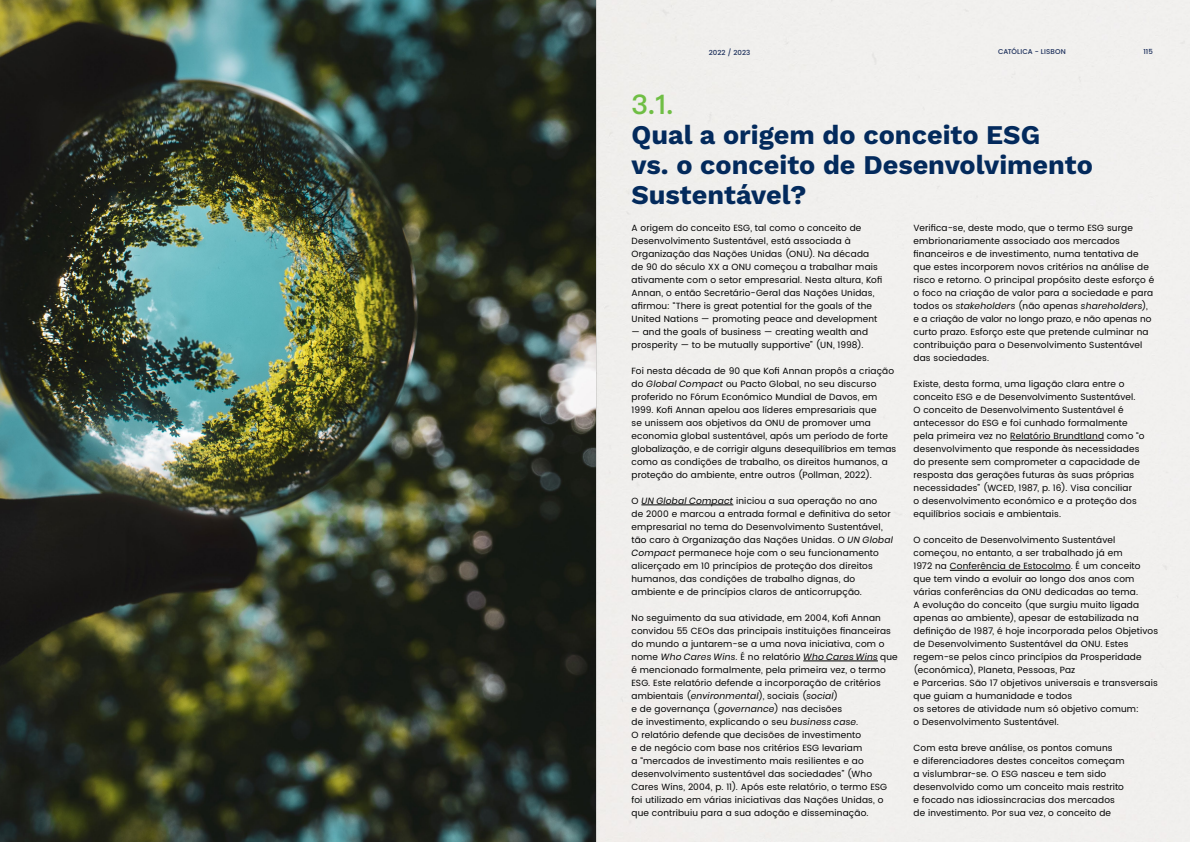
<style>
.page{position:relative;width:1191px;height:842px;background:#fff}
.page>*{position:absolute;margin:0;border:0;box-sizing:border-box;transform-origin:0 0}
.t1{font:700 27px/30px "Work Sans";color:#032a5c}
.t2{font:600 27px "Ping Fang SC";color:#6fbe44}
.t3{font:9px/13px "Poppins";letter-spacing:.02em;color:#000}
.t4{font:500 7px "Poppins";letter-spacing:.01em;color:#1b2e5a}
.s1{font-style:italic}
</style>
<div class="page">
<div style="left:595px;top:0;width:594px;height:842px;background:#f1f0ee"></div>
<hr style="left:641px;top:505px;width:92px;height:1px;background:#000">
<hr style="left:803px;top:661px;width:75px;height:1px;background:#000">
<hr style="left:1010px;top:440px;width:94px;height:1px;background:#000">
<hr style="left:950px;top:570px;width:120px;height:1px;background:#000">
<img style="left:0;top:0;width:595px;height:842px">
<p class="t4" style="left:708px;top:48px;width:43px">2022 / 2023</p>
<p class="t4" style="left:998px;top:47px;width:69px">CATÓLICA - LISBON</p>
<p class="t4" style="left:1143px;top:46px;width:11px">115</p>
<h1 class="t2" style="left:631px;top:88px;width:44px">3.1.</h1>
<h1 class="t1" style="left:631px;top:119px;width:463px">Qual a origem do conceito ESG<br>vs. o conceito de Desenvolvimento<br>Sustentável?</h1>
<p class="t3" style="left:631px;top:222px;width:252px">A origem do conceito ESG, tal como o conceito de Desenvolvimento Sustentável, está associada à Organização das Nações Unidas (ONU). Na década de 90 do século XX a ONU começou a trabalhar mais ativamente com o setor empresarial. Nesta altura, Kofi Annan, o então Secretário-Geral das Nações Unidas, afirmou: “There is great potential for the goals of the United Nations — promoting peace and development</p>
<p class="t3" style="left:631px;top:326px;width:238px">— and the goals of business — creating wealth and prosperity — to be mutually supportive” (UN, 1998).</p>
<p class="t3" style="left:631px;top:365px;width:266px">Foi nesta década de 90 que Kofi Annan propôs a criação do <span class="s1">Global Compact</span> ou Pacto Global, no seu discurso proferido no Fórum Económico Mundial de Davos, em 1999. Kofi Annan apelou aos líderes empresariais que<br>se unissem aos objetivos da ONU de promover uma economia global sustentável, após um período de forte globalização, e de corrigir alguns desequilíbrios em temas como as condições de trabalho, os direitos humanos, a proteção do ambiente, entre outros (Pollman, 2022).</p>
<p class="t3" style="left:631px;top:495px;width:263px">O <span class="s1">UN Global Compact</span> iniciou a sua operação no ano<br>de 2000 e marcou a entrada formal e definitiva do setor empresarial no tema do Desenvolvimento Sustentável, tão caro à Organização das Nações Unidas. O <span class="s1">UN Global Compact</span> permanece hoje com o seu funcionamento alicerçado em 10 princípios de proteção dos direitos humanos, das condições de trabalho dignas, do ambiente e de princípios claros de anticorrupção.</p>
<p class="t3" style="left:631px;top:612px;width:268px">No seguimento da sua atividade, em 2004, Kofi Annan convidou 55 CEOs das principais instituições financeiras do mundo a juntarem-se a uma nova iniciativa, com o nome <span class="s1">Who Cares Wins</span>. É no relatório <span class="s1">Who Cares Wins</span> que é mencionado formalmente, pela primeira vez, o termo ESG. Este relatório defende a incorporação de critérios ambientais (<span class="s1">environmental</span>), sociais (<span class="s1">social</span>)<br>e de governança (<span class="s1">governance</span>) nas decisões<br>de investimento, explicando o seu <span class="s1">business case</span>.<br>O relatório defende que decisões de investimento<br>e de negócio com base nos critérios ESG levariam<br>a “mercados de investimento mais resilientes e ao desenvolvimento sustentável das sociedades” (Who Cares Wins, 2004, p. 11). Após este relatório, o termo ESG foi utilizado em várias iniciativas das Nações Unidas, o que contribuiu para a sua adoção e disseminação.</p>
<p class="t3" style="left:913px;top:222px;width:242px">Verifica-se, deste modo, que o termo ESG surge embrionariamente associado aos mercados financeiros e de investimento, numa tentativa de que estes incorporem novos critérios na análise de risco e retorno. O principal propósito deste esforço é o foco na criação de valor para a sociedade e para todos os <span class="s1">stakeholders</span> (não apenas <span class="s1">shareholders</span>), e a criação de valor no longo prazo, e não apenas no curto prazo. Esforço este que pretende culminar na contribuição para o Desenvolvimento Sustentável das sociedades.</p>
<p class="t3" style="left:913px;top:378px;width:232px">Existe, desta forma, uma ligação clara entre o conceito ESG e de Desenvolvimento Sustentável.<br>O conceito de Desenvolvimento Sustentável é antecessor do ESG e foi cunhado formalmente pela primeira vez no Relatório Brundtland como “o desenvolvimento que responde às necessidades do presente sem comprometer a capacidade de resposta das gerações futuras às suas próprias necessidades” (WCED, 1987, p. 16). Visa conciliar<br>o desenvolvimento económico e a proteção dos equilíbrios sociais e ambientais.</p>
<p class="t3" style="left:913px;top:534px;width:246px">O conceito de Desenvolvimento Sustentável começou, no entanto, a ser trabalhado já em<br>1972 na Conferência de Estocolmo. É um conceito que tem vindo a evoluir ao longo dos anos com várias conferências da ONU dedicadas ao tema.<br>A evolução do conceito (que surgiu muito ligada apenas ao ambiente), apesar de estabilizada na definição de 1987, é hoje incorporada pelos Objetivos de Desenvolvimento Sustentável da ONU. Estes regem-se pelos cinco princípios da Prosperidade (económica), Planeta, Pessoas, Paz<br>e Parcerias. São 17 objetivos universais e transversais que guiam a humanidade e todos<br>os setores de atividade num só objetivo comum:<br>o Desenvolvimento Sustentável.</p>
<p class="t3" style="left:913px;top:742px;width:213px">Com esta breve análise, os pontos comuns<br>e diferenciadores destes conceitos começam a vislumbrar-se. O ESG nasceu e tem sido desenvolvido como um conceito mais restrito e focado nas idiossincracias dos mercados de investimento. Por sua vez, o conceito de</p>
</div>
